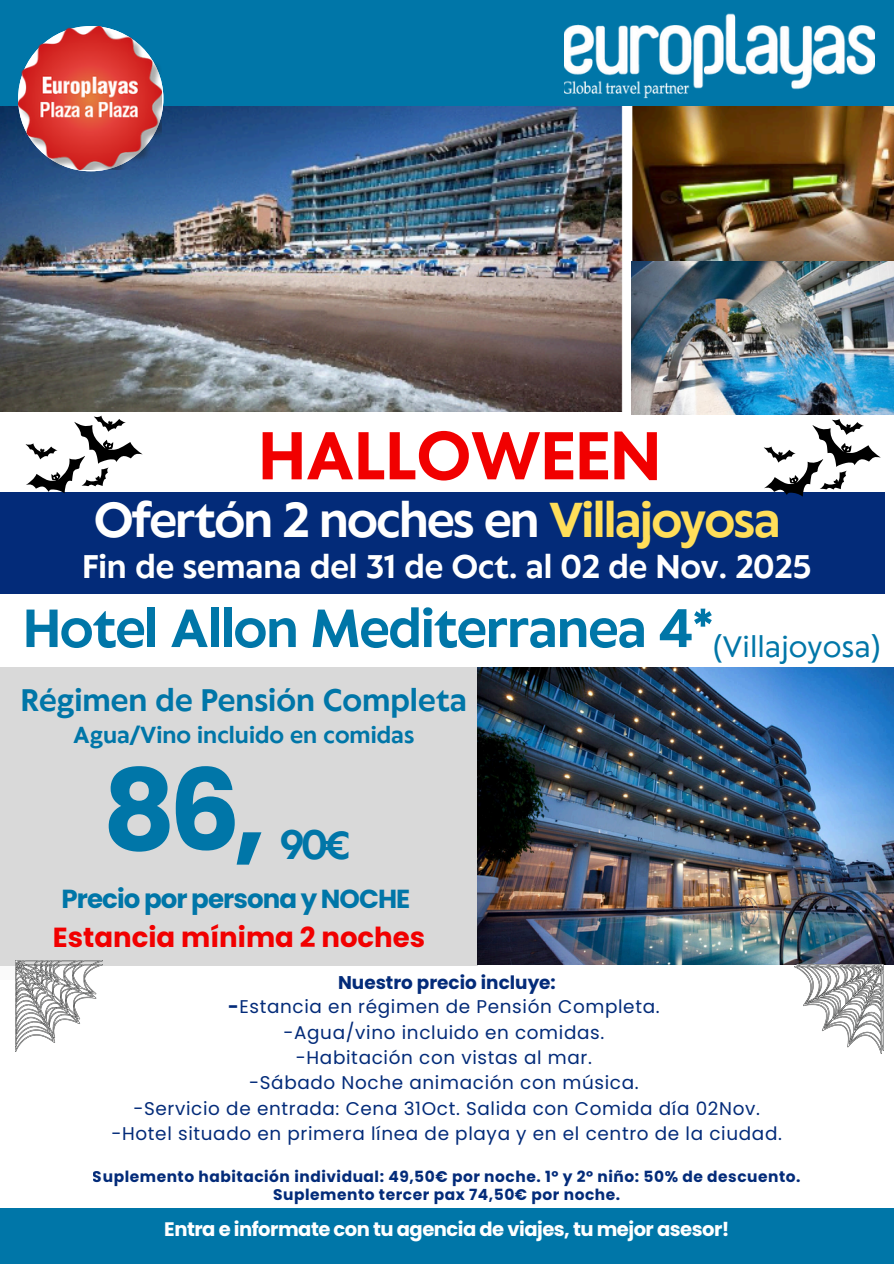
<style>
.page{position:relative;width:894px;height:1264px;background:#fff}
.page>*{position:absolute;margin:0;border:0;box-sizing:border-box;transform-origin:0 0}
.t1{font:700 112.65px "Poppins";color:#0076a8}
.t2{font:700 63.15px "Klein Text";color:#f10000}
.t3{font:700 50.25px "Klein Text";letter-spacing:-.02em;color:#0076a8}
.t4{font:700 45.9px "Klein Text";letter-spacing:-.035em;color:#fff}
.t5{font:700 38.4px "Klein Text";color:#0076a8}
.t6{font:700 30.6px "Klein Text";color:#fff}
.t7{font:700 29.25px "Klein Text";color:#0076a8}
.t8{font:700 27.6px "Poppins";color:#f10000}
.t9{font:700 26.1px "Poppins";letter-spacing:-.035em;color:#0076a8}
.t10{font:700 21.75px "Klein Text";color:#0076a8}
.t11{font:700 19.5px "Poppins";letter-spacing:-.025em;color:#fff}
.t12{font:18.45px/25.5px "Poppins";letter-spacing:.035em;color:#032b79;text-align:center}
.t13{font:700 15.45px/18.1px "Poppins";letter-spacing:.035em;color:#032b79;text-align:center}
.s1{color:#ffde59}
.s2{font-weight:700}
</style>
<div class="page">
<div style="left:0;top:667px;width:477px;height:103px;background:#d9d9d9"></div>
<div style="left:0;top:0;width:893px;height:109px;background:#0076a8"></div>
<div style="left:0;top:1208px;width:893px;height:55px;background:#0076a8"></div>
<img style="left:564px;top:13px;width:310px;height:85px">
<div style="left:0;top:492px;width:884px;height:102px;background:#032b79"></div>
<div style="left:0;top:751px;width:477px;height:215px;background:#d9d9d9"></div>
<img style="left:0;top:107px;width:893px;height:305px">
<svg style="left:18px;top:26px;width:145px;height:145px"></svg>
<img style="left:18px;top:27px;width:143px;height:143px">
<img style="left:477px;top:668px;width:416px;height:296px">
<img style="left:631px;top:262px;width:262px;height:153px">
<svg style="left:26px;top:415px;width:117px;height:78px"></svg>
<img style="left:796px;top:964px;width:87px;height:86px">
<svg style="left:764px;top:419px;width:116px;height:77px"></svg>
<img style="left:16px;top:960px;width:86px;height:86px">
<img style="left:794px;top:966px;width:86px;height:85px">
<h2 class="t2" style="left:258px;top:424px;width:404px">HALLOWEEN</h2>
<h3 class="t4" style="left:94px;top:496px;width:687px">Ofertón 2 noches en <span class="s1">Villajoyosa</span></h3>
<h3 class="t6" style="left:82px;top:551px;width:730px">Fin de semana del 31 de Oct. al 02 de Nov. 2025</h3>
<h3 class="t3" style="left:23px;top:603px;width:858px">Hotel Allon Mediterranea 4*<sub>(Villajoyosa)</sub></h3>
<h3 class="t7" style="left:21px;top:685px;width:447px">Régimen de Pensión Completa</h3>
<p class="t10" style="left:73px;top:724px;width:342px">Agua/Vino incluido en comidas</p>
<h1 class="t1" style="left:103px;top:731px;width:165px">86,</h1>
<h3 class="t5" style="left:280px;top:825px;width:71px">90€</h3>
<h3 class="t9" style="left:61px;top:881px;width:350px">Precio por persona y NOCHE</h3>
<h3 class="t8" style="left:53px;top:918px;width:374px">Estancia mínima 2 noches</h3>
<p class="t12" style="left:228px;top:971px;width:433px;line-height:23.5px"><span class="s2">Nuestro precio incluye:<br>-</span>Estancia en régimen de Pensión Completa.</p>
<p class="t12" style="left:111px;top:1019px;width:672px">-Agua/vino incluido en comidas.<br>-Habitación con vistas al mar.<br>-Sábado Noche animación con música.<br>-Servicio de entrada: Cena 31Oct. Salida con Comida día 02Nov. -Hotel situado en primera línea de playa y en el centro de la ciudad.</p>
<p class="t13" style="left:93px;top:1167px;width:709px">Suplemento habitación individual: 49,50€ por noche. 1º y 2º niño: 50% de descuento.<br>Suplemento tercer pax 74,50€ por noche.</p>
<p class="t11" style="left:164px;top:1214px;width:566px">Entra e informate con tu agencia de viajes, tu mejor asesor!</p>
</div>
